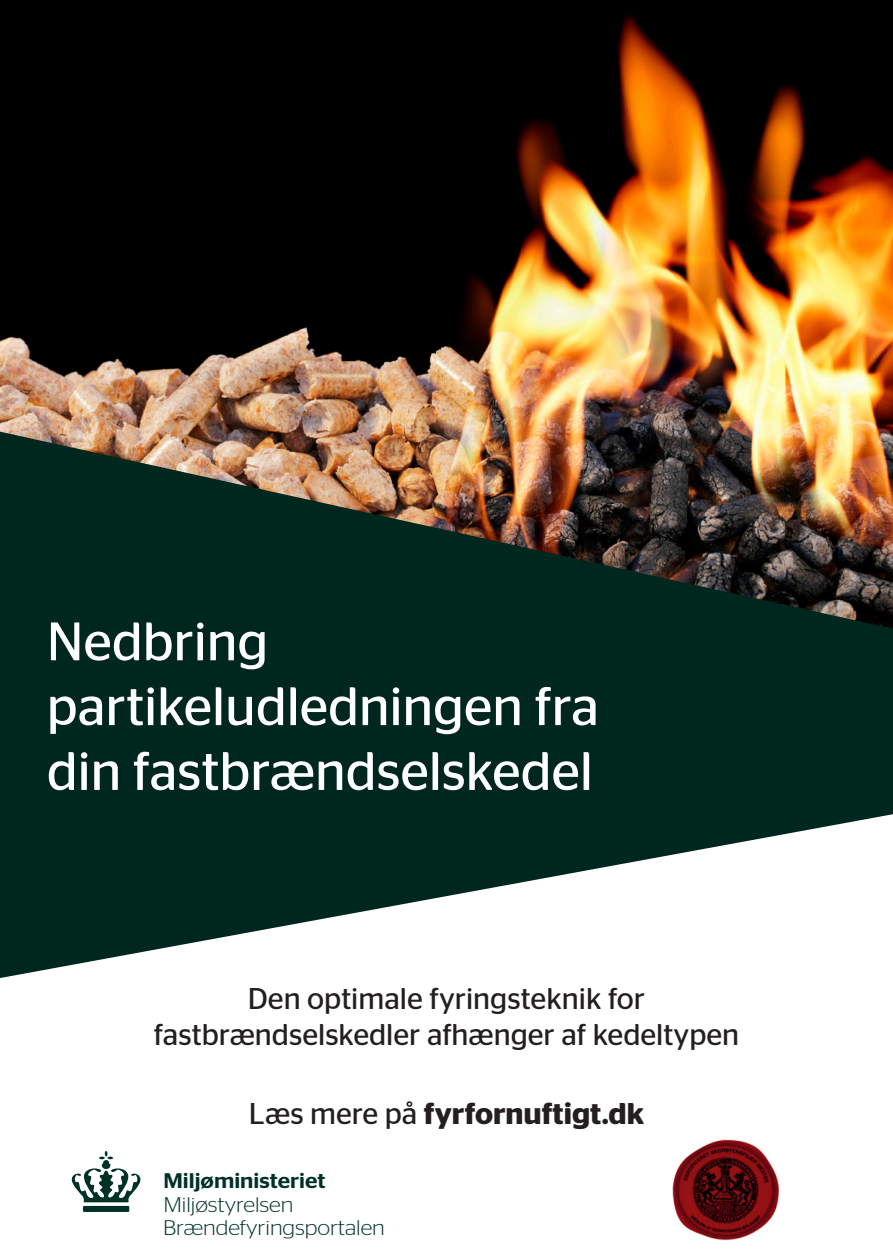
<style>
.page{position:relative;width:893px;height:1259px;background:#fff}
.page>*{position:absolute;margin:0;border:0;box-sizing:border-box;transform-origin:0 0}
.t1{font:54px "Stag Sans";color:#fff}
.t2{font:30px "Stag Sans";color:#231f20}
.t3{font:600 30px "Stag Sans";color:#231f20}
.t4{font:300 21px/23.7px "Stag Sans";color:#003127;scale:1.08 1}
.s1{font-weight:400}
.s2{font-weight:500}
</style>
<div class="page">
<img style="left:0;top:0;width:893px;height:432px">
<svg style="left:0;top:432px;width:893px;height:546px;background:#3b5045"></svg>
<img style="left:672px;top:1139px;width:107px;height:102px">
<svg style="left:72px;top:1150px;width:68px;height:62px"></svg>
<p class="t1" style="left:47px;top:611px;width:223px">Nedbring</p>
<p class="t1" style="left:47px;top:676px;width:554px">partikeludledningen fra</p>
<p class="t1" style="left:47px;top:740px;width:547px">din fastbrændselskedel</p>
<p class="t2" style="left:248px;top:981px;width:399px">Den optimale fyringsteknik for</p>
<p class="t2" style="left:154px;top:1017px;width:587px">fastbrændselskedler afhænger af kedeltypen</p>
<p class="t3" style="left:249px;top:1096px;width:397px"><span class="s1">Læs mere på</span> fyrfornuftigt.dk</p>
<p class="t4" style="left:163px;top:1168px;width:207px"><span class="s2">Miljøministeriet<br></span>Miljøstyrelsen<br>Brændefyringsportalen</p>
</div>
